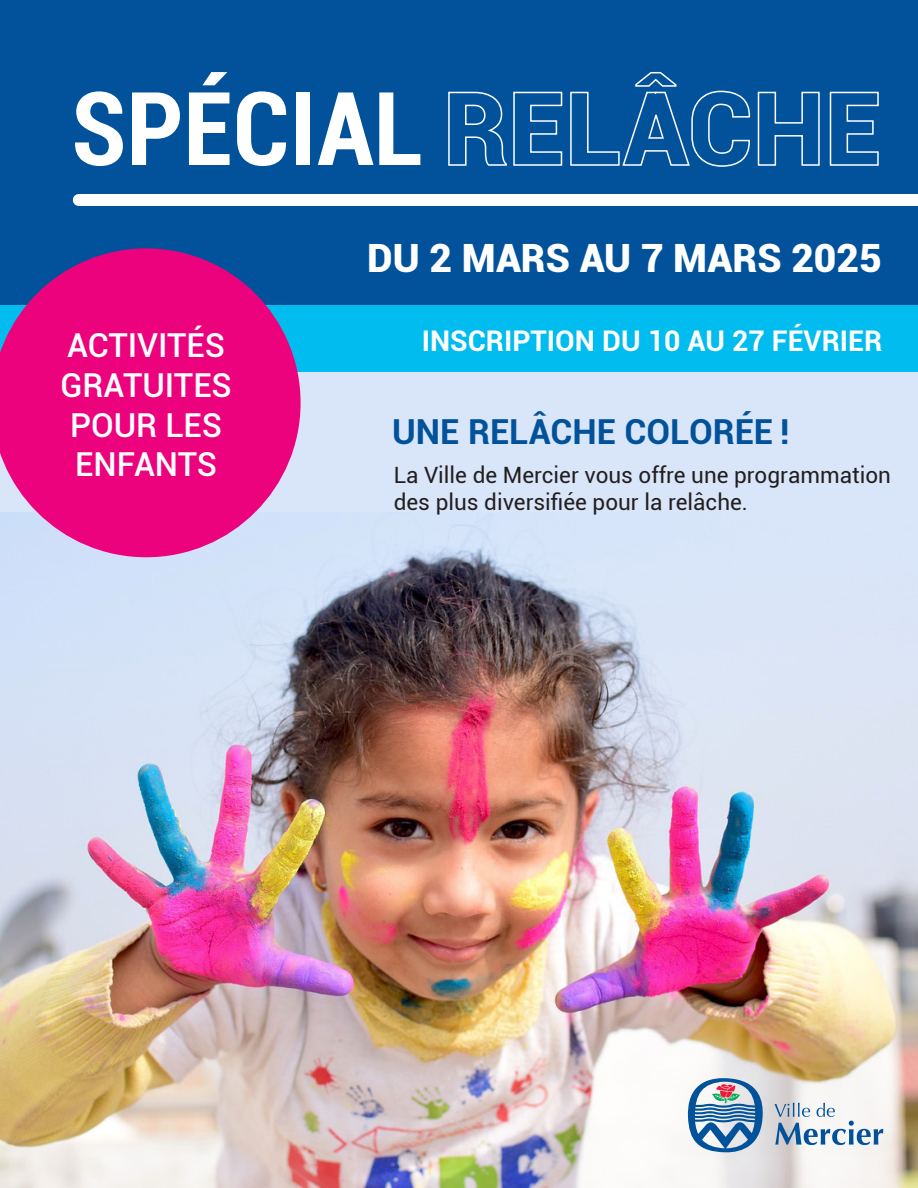
<style>
.page{position:relative;width:918px;height:1188px;background:#fff}
.page>*{position:absolute;margin:0;border:0;box-sizing:border-box;transform-origin:0 0}
.t1{font:700 condensed 102px "Roboto";color:#fff}
.t2{font:900 39px "Roboto";color:#fff}
.t3{font:700 34.5px "Roboto";color:#01529b}
.t4{font:500 33px/39.6px "Roboto";color:#fff;text-align:center}
.t5{font:700 28.5px "Roboto";color:#fff}
.t6{font:22.5px/27px "Roboto";color:#231f20}
.s1{font-weight:900;font-stretch:normal}
</style>
<div class="page">
<div style="left:0;top:351px;width:918px;height:837px;background:#d9e6f9"></div>
<img style="left:0;top:524px;width:918px;height:664px">
<div style="left:0;top:0;width:918px;height:309px;background:#01529b"></div>
<div style="left:79px;top:194px;width:839px;height:12px;background:#fff"></div>
<svg style="left:687px;top:1078px;width:76px;height:75px;background:#84a4c2"></svg>
<svg style="left:775px;top:1103px;width:108px;height:42px;background:#b9cad9"></svg>
<div style="left:0;top:306px;width:918px;height:66px;background:#01bcee"></div>
<svg style="left:0;top:248px;width:301px;height:309px;fill:#ed027e"></svg>
<h1 class="t1" style="left:71px;top:70px;width:812px">SPÉCIAL <span class="s1">RELÂCHE</span></h1>
<h2 class="t2" style="left:367px;top:236px;width:516px">DU 2 MARS AU 7 MARS 2025</h2>
<h3 class="t4" style="left:60px;top:326px;width:173px">ACTIVITÉS<br>GRATUITES<br>POUR LES<br>ENFANTS</h3>
<p class="t5" style="left:422px;top:325px;width:462px">INSCRIPTION DU 10 AU 27 FÉVRIER</p>
<h3 class="t3" style="left:392px;top:407px;width:399px">UNE RELÂCHE COLORÉE !</h3>
<p class="t6" style="left:394px;top:463px;width:499px">La Ville de Mercier vous offre une programmation des plus diversifiée pour la relâche.</p>
</div>
